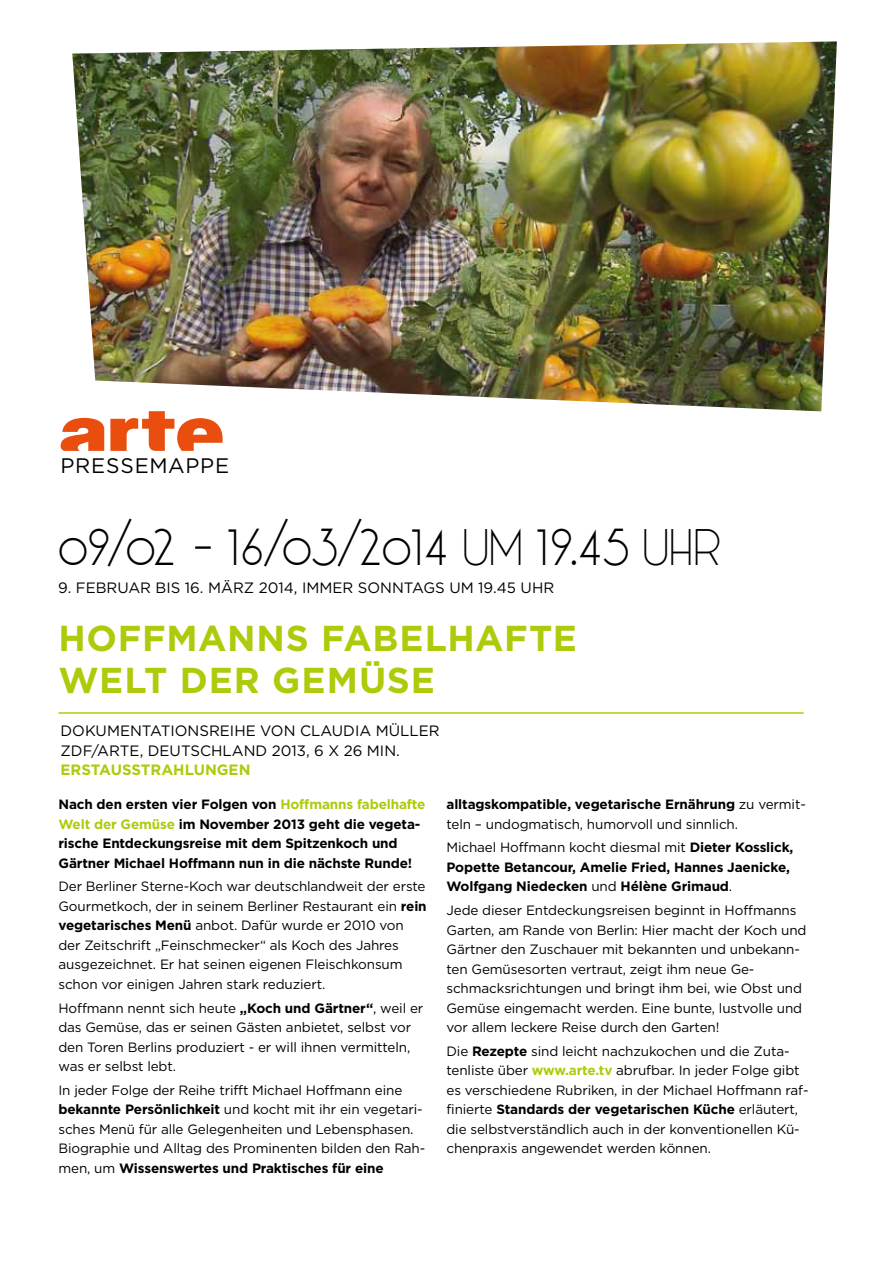
<style>
.page{position:relative;width:893px;height:1263px;background:#fff}
.page>*{position:absolute;margin:0;border:0;box-sizing:border-box;transform-origin:0 0}
.t1{font:49.5px "Oksana 2010 light win";letter-spacing:-.065em;color:#000}
.t2{font:700 36px/42px "Gotham";letter-spacing:.02em;color:#afca0b}
.t3{font:21px "Gotham";letter-spacing:.035em;color:#000}
.t4{font:15px/19.5px "Gotham";color:#000}
.t5{font:700 15px "Gotham";color:#afca0b}
.t6{font:13.5px/19.5px "Gotham";letter-spacing:-.01em;color:#000}
.t7{font:700 13.5px/19.5px "Gotham";letter-spacing:-.01em;color:#000}
.s1{font-size:39px}
.s2{color:#afca0b}
.s3{font-weight:700}
.s4{font-weight:400}
.s5{font-weight:700;color:#afca0b}
</style>
<div class="page">
<img style="left:72px;top:41px;width:765px;height:370px">
<hr style="left:58px;top:712px;width:746px;height:2px;background:#afca0b">
<svg style="left:60px;top:411px;width:163px;height:40px"></svg>
<h3 class="t3" style="left:61px;top:452px;width:170px">Pressemappe</h3>
<h1 class="t1" style="left:58px;top:508px;width:664px">09/02 - 16/03/2014 <span class="s1">UM</span> 19.45 <span class="s1">UHR</span></h1>
<p class="t4" style="left:58px;top:577px;width:498px">9. Februar bis 16. März 2014, immer Sonntags um 19.45 uhr</p>
<h2 class="t2" style="left:58px;top:617px;width:520px">Hoffmanns fabelhafte<br>Welt der Gemüse</h2>
<p class="t4" style="left:61px;top:721px;width:380px">Dokumentationsreihe von claudia müller<br>ZDF/arte, deutschland 2013, 6 x 26 min.</p>
<p class="t5" style="left:61px;top:760px;width:191px">erstausstrah lungen</p>
<p class="t7" style="left:58px;top:794px;width:368px">Nach den ersten vier Folgen von <span class="s2">Hoffmanns fabelhafte Welt der Gemüse</span> im November 2013 geht die vegeta&shy;rische Entdeckungsreise mit dem Spitzenkoch und Gärtner M ichael Hoffmann nun in die nächste Runde!</p>
<p class="t6" style="left:58px;top:877px;width:370px">Der Berliner Sterne-Koch war deutschlandweit der erste Gourmetkoch, der in seinem Berliner Restaurant ein <span class="s3">rein vegetarisches Menü</span> anbot. Dafür wurde er 2010 von der Zeitschrift „Feinschmecker“ als Koch des Jahres ausgezeichnet. Er hat seinen eigenen Fleischkonsum schon vor einigen Jahren stark reduziert.</p>
<p class="t6" style="left:58px;top:998px;width:366px">Hoffmann nennt sich heute <span class="s3">„Koch und Gärtner“</span>, weil er das Gemüse, das er seinen Gästen anbietet, selbst vor den Toren Berlins produziert - er will ihnen vermitteln, was er selbst lebt.</p>
<p class="t6" style="left:58px;top:1080px;width:368px">I n jeder Folge der Reihe trifft M ichael Hoffmann eine <span class="s3">bekannte Persönlichkeit</span> und kocht mit ihr ein vegetari&shy;sches Menü für alle Gelegenheiten und Lebensphasen.<br>Biographie und Alltag des Prominenten bilden den Rah&shy;men, um <span class="s3">Wissenswertes und Praktisches für eine</span></p>
<p class="t6" style="left:446px;top:794px;width:361px"><span class="s3">alltagskompatible, vegetarische Ernährung</span> zu vermit&shy;teln – undogmatisch, humorvoll und sinnlich.</p>
<p class="t7" style="left:446px;top:838px;width:348px"><span class="s4">M ichael Hoffmann kocht diesmal mit</span> Dieter Kosslick,<br>Popette Betancour, Amelie Fried, Hannes Jaenicke,<br>Wolfgang N iedecken <span class="s4">und</span> Hélène Grimaud<span class="s4">.</span></p>
<p class="t6" style="left:446px;top:900px;width:362px">Jede dieser Entdeckungsreisen beginnt in Hoffmanns Garten, am Rande von Berlin: H ier macht der Koch und Gärtner den Zuschauer mit bekannten und unbekann&shy;ten Gemüsesorten vertraut, zeigt ihm neue Ge&shy;schmacksrichtungen und bringt ihm bei, wie Obst und Gemüse eingemacht werden. Eine bunte, lustvolle und vor allem leckere Reise durch den Garten!</p>
<p class="t6" style="left:446px;top:1041px;width:363px">Die <span class="s3">Rezepte</span> sind leicht nachzukochen und die Zuta&shy;tenliste über <span class="s5">www.arte.tv</span> abrufbar. I n jeder Folge gibt es verschiedene Rubriken, in der M ichael Hoffmann raf&shy;finierte <span class="s3">Standards der vegetarischen Küche</span> erläutert, die selbstverständlich auch in der konventionellen Kü&shy;chenpraxis angewendet werden können.</p>
</div>
